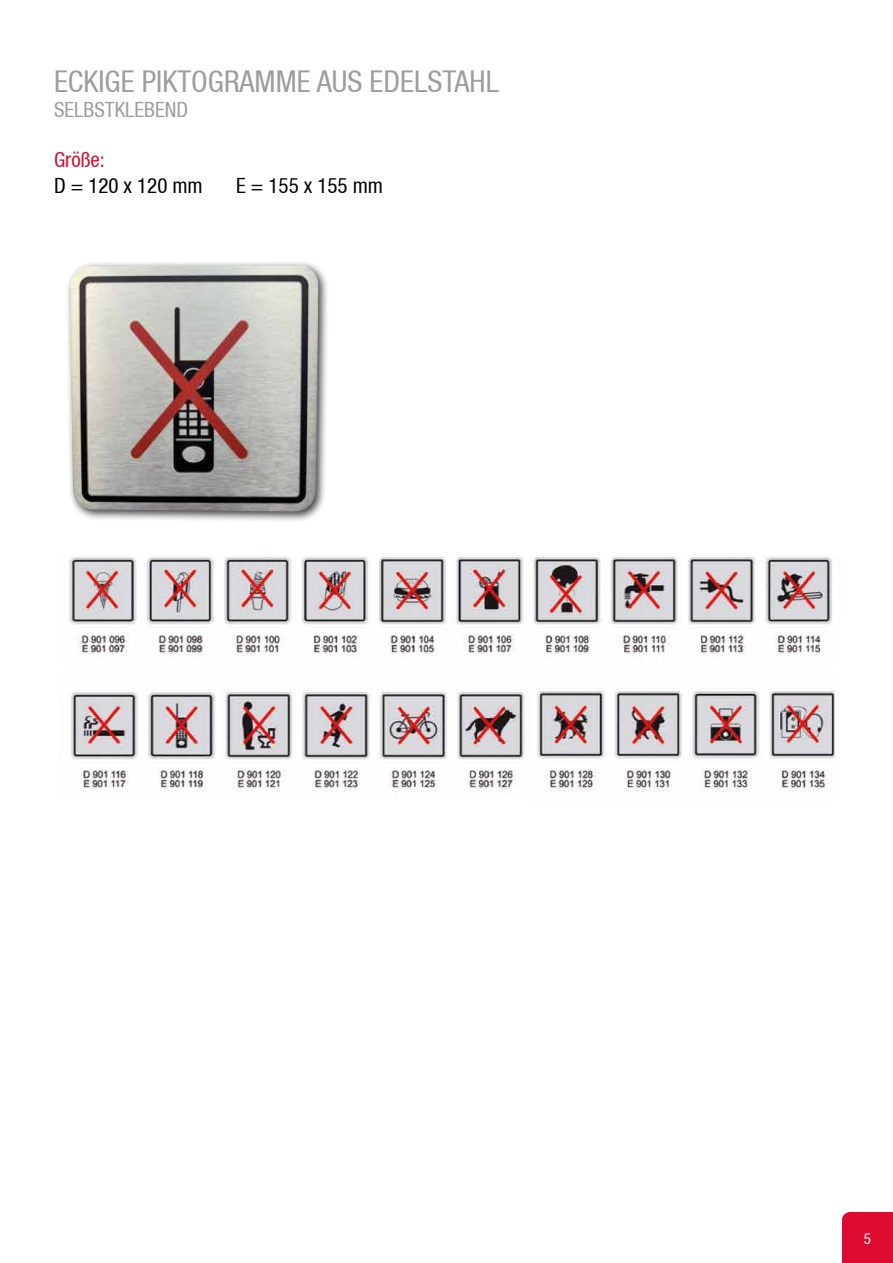
<style>
.page{position:relative;width:893px;height:1263px;background:#fff}
.page>*{position:absolute;margin:0;border:0;box-sizing:border-box;transform-origin:0 0}
.t1{font:condensed 30px "Helvetica Neue LT";color:#9d9d9c}
.t2{font:condensed 21px "Helvetica Neue LT";color:#000}
.t3{font:condensed 21px "Helvetica Neue LT";color:#9d9d9c}
.t4{font:condensed 21px "Helvetica Neue LT";color:#dd0b2f}
.t5{font:condensed 15px "Helvetica Neue LT";color:#fff}
</style>
<div class="page">
<img style="left:69px;top:556px;width:764px;height:102px">
<img style="left:537px;top:688px;width:298px;height:104px">
<img style="left:70px;top:690px;width:457px;height:103px">
<div style="left:842px;top:1212px;width:51px;height:51px;background:#dd0b2f"></div>
<div style="left:65px;top:260px;width:265px;height:262px;background:#000;opacity:.75"></div>
<img style="left:70px;top:265px;width:248px;height:246px">
<p class="t1" style="left:54px;top:64px;width:447px">ECKIGE PIKTOGRAMME AUS EDELSTAHL</p>
<p class="t3" style="left:54px;top:97px;width:136px">SELBSTKLEBEND</p>
<p class="t4" style="left:54px;top:148px;width:52px">Größe:</p>
<p class="t2" style="left:54px;top:173px;width:150px">D = 120 x 120 mm</p>
<p class="t2" style="left:236px;top:173px;width:148px">E = 155 x 155 mm</p>
<p class="t5" style="left:864px;top:1230px;width:9px">5</p>
</div>
